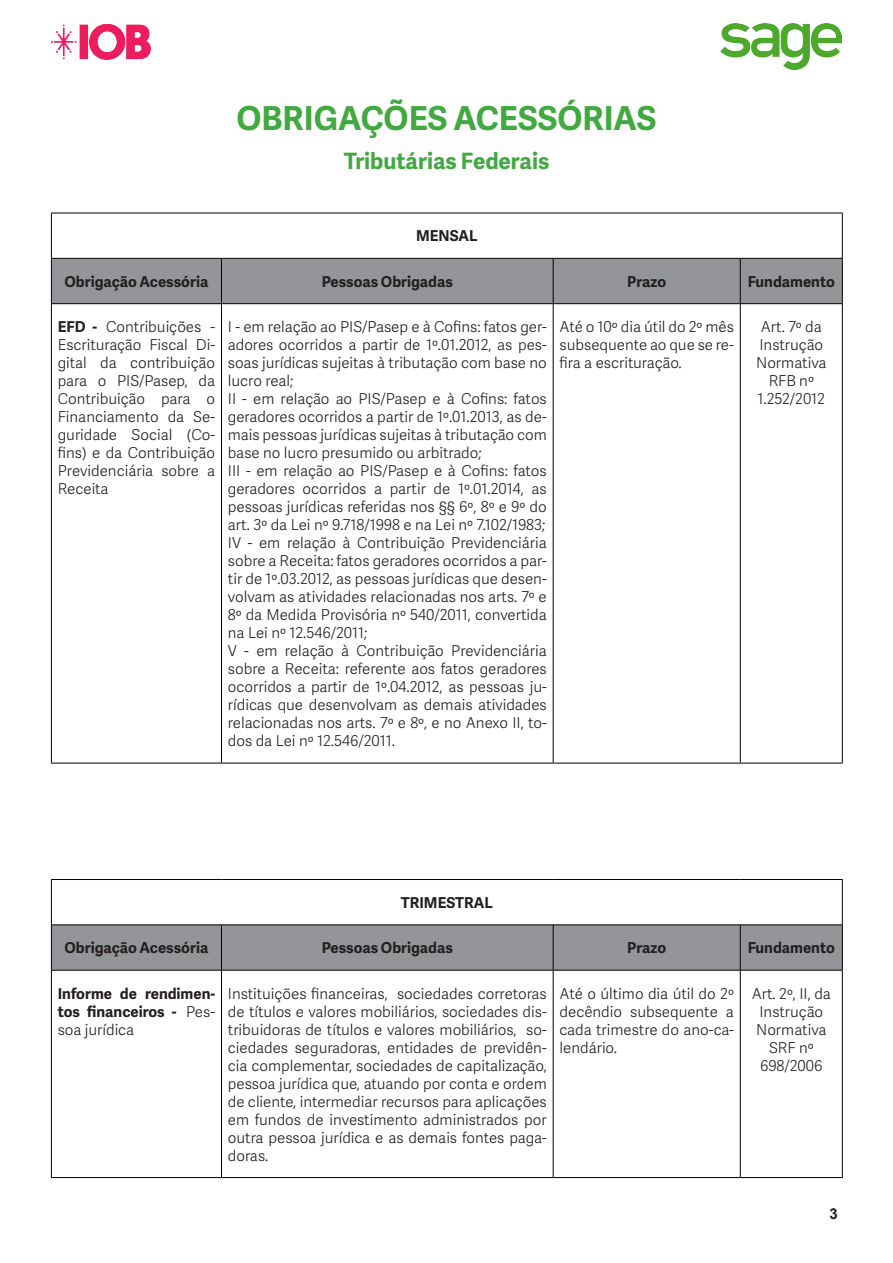
<style>
.page{position:relative;width:893px;height:1263px;background:#fff}
.page>*{position:absolute;margin:0;border:0;box-sizing:border-box;transform-origin:0 0}
.t1{font:700 33px "Adelle Sans SAGE";color:#41a940}
.t2{font:700 22.5px "Adelle Sans SAGE";color:#41a940}
.t3{font:15px/18px "Adelle Sans SAGE Lt";color:#231f20;text-align:justify}
.t4{font:700 15px/18px "Adelle Sans SAGE";color:#231f20}
.t5{font:700 15px "Arial";color:#231f20}
.s1{font-family:"Adelle Sans SAGE";font-weight:700}
.s2{font-family:"Adelle Sans SAGE Lt";font-weight:400}
</style>
<div class="page">
<img style="left:51px;top:24px;width:100px;height:36px">
<img style="left:721px;top:24px;width:121px;height:46px">
<div style="left:52px;top:259px;width:790px;height:44px;background:#939598"></div>
<hr style="left:51px;top:213px;width:170px;height:1px;background:#000">
<hr style="left:51px;top:213px;width:1px;height:45px;background:#000">
<hr style="left:221px;top:213px;width:332px;height:1px;background:#000">
<hr style="left:553px;top:213px;width:187px;height:1px;background:#000">
<hr style="left:740px;top:213px;width:103px;height:1px;background:#000">
<hr style="left:842px;top:213px;width:1px;height:45px;background:#000">
<hr style="left:51px;top:258px;width:170px;height:1px;background:#000">
<hr style="left:51px;top:259px;width:1px;height:44px;background:#000">
<hr style="left:221px;top:258px;width:332px;height:1px;background:#000">
<hr style="left:221px;top:259px;width:1px;height:44px;background:#000">
<hr style="left:553px;top:258px;width:187px;height:1px;background:#000">
<hr style="left:553px;top:259px;width:1px;height:44px;background:#000">
<hr style="left:740px;top:258px;width:103px;height:1px;background:#000">
<hr style="left:740px;top:259px;width:1px;height:44px;background:#000">
<hr style="left:842px;top:259px;width:1px;height:44px;background:#000">
<hr style="left:51px;top:303px;width:170px;height:1px;background:#000">
<hr style="left:221px;top:303px;width:332px;height:1px;background:#000">
<hr style="left:553px;top:303px;width:187px;height:1px;background:#000">
<hr style="left:740px;top:303px;width:103px;height:1px;background:#000">
<hr style="left:51px;top:304px;width:1px;height:459px;background:#000">
<hr style="left:221px;top:304px;width:1px;height:459px;background:#000">
<hr style="left:553px;top:304px;width:1px;height:459px;background:#000">
<hr style="left:740px;top:304px;width:1px;height:459px;background:#000">
<hr style="left:842px;top:304px;width:1px;height:459px;background:#000">
<hr style="left:51px;top:763px;width:170px;height:1px;background:#000">
<hr style="left:221px;top:763px;width:332px;height:1px;background:#000">
<hr style="left:553px;top:763px;width:187px;height:1px;background:#000">
<hr style="left:740px;top:763px;width:103px;height:1px;background:#000">
<div style="left:52px;top:925px;width:790px;height:45px;background:#939598"></div>
<hr style="left:51px;top:879px;width:170px;height:1px;background:#000">
<hr style="left:51px;top:880px;width:1px;height:44px;background:#000">
<hr style="left:221px;top:879px;width:332px;height:1px;background:#000">
<hr style="left:553px;top:879px;width:187px;height:1px;background:#000">
<hr style="left:740px;top:879px;width:103px;height:1px;background:#000">
<hr style="left:842px;top:880px;width:1px;height:44px;background:#000">
<hr style="left:51px;top:924px;width:170px;height:1px;background:#000">
<hr style="left:51px;top:925px;width:1px;height:45px;background:#000">
<hr style="left:221px;top:924px;width:332px;height:1px;background:#000">
<hr style="left:221px;top:925px;width:1px;height:45px;background:#000">
<hr style="left:553px;top:924px;width:187px;height:1px;background:#000">
<hr style="left:553px;top:925px;width:1px;height:45px;background:#000">
<hr style="left:740px;top:924px;width:103px;height:1px;background:#000">
<hr style="left:740px;top:925px;width:1px;height:45px;background:#000">
<hr style="left:842px;top:925px;width:1px;height:45px;background:#000">
<hr style="left:51px;top:970px;width:170px;height:1px;background:#000">
<hr style="left:51px;top:970px;width:1px;height:207px;background:#000">
<hr style="left:221px;top:970px;width:332px;height:1px;background:#000">
<hr style="left:221px;top:970px;width:1px;height:207px;background:#000">
<hr style="left:553px;top:970px;width:187px;height:1px;background:#000">
<hr style="left:553px;top:970px;width:1px;height:207px;background:#000">
<hr style="left:740px;top:970px;width:103px;height:1px;background:#000">
<hr style="left:740px;top:970px;width:1px;height:207px;background:#000">
<hr style="left:842px;top:970px;width:1px;height:207px;background:#000">
<hr style="left:51px;top:1177px;width:170px;height:1px;background:#000">
<hr style="left:221px;top:1177px;width:332px;height:1px;background:#000">
<hr style="left:553px;top:1177px;width:187px;height:1px;background:#000">
<hr style="left:740px;top:1177px;width:103px;height:1px;background:#000">
<h1 class="t1" style="left:236px;top:94px;width:421px">OBRIGAÇÕES ACESSÓRIAS</h1>
<h2 class="t2" style="left:344px;top:144px;width:207px">Tributárias Federais</h2>
<p class="t4" style="left:416px;top:226px;width:63px">MENSAL</p>
<p class="t4" style="left:65px;top:272px;width:145px">Obrigação Acessória</p>
<p class="t4" style="left:322px;top:272px;width:133px">Pessoas Obrigadas</p>
<p class="t4" style="left:627px;top:272px;width:41px">Prazo</p>
<p class="t4" style="left:748px;top:272px;width:89px">Fundamento</p>
<p class="t3" style="left:58px;top:317px;width:159px"><span class="s1">EFD -</span> Contribuições - Escrituração Fiscal Di&shy;gital da contribuição para o PIS/Pasep, da Contribuição para o Financiamento da Se&shy;guridade Social (Co&shy;fins) e da Contribuição Previdenciária sobre a Receita</p>
<p class="t3" style="left:228px;top:317px;width:320px;text-align:left">I - em relação ao PIS/Pasep e à Cofins: fatos ger&shy;adores ocorridos a partir de 1º.01.2012, as pes&shy;soas jurídicas sujeitas à tributação com base no lucro real;<br>II - em relação ao PIS/Pasep e à Cofins: fatos geradores ocorridos a partir de 1º.01.2013, as de&shy;mais pessoas jurídicas sujeitas à tributação com base no lucro presumido ou arbitrado;<br>III - em relação ao PIS/Pasep e à Cofins: fatos geradores ocorridos a partir de 1º.01.2014, as pessoas jurídicas referidas nos §§ 6º, 8º e 9º do art. 3º da Lei nº 9.718/1998 e na Lei nº 7.102/1983; IV - em relação à Contribuição Previdenciária sobre a Receita: fatos geradores ocorridos a par&shy;tir de 1º.03.2012, as pessoas jurídicas que desen&shy;volvam as atividades relacionadas nos arts. 7º e 8º da Medida Provisória nº 540/2011, convertida na Lei nº 12.546/2011;<br>V - em relação à Contribuição Previdenciária sobre a Receita: referente aos fatos geradores ocorridos a partir de 1º.04.2012, as pessoas ju&shy;rídicas que desenvolvam as demais atividades relacionadas nos arts. 7º e 8º, e no Anexo II, to&shy;dos da Lei nº 12.546/2011.</p>
<p class="t3" style="left:560px;top:317px;width:176px">Até o 10º dia útil do 2º mês subsequente ao que se re&shy;fira a escrituração.</p>
<p class="t3" style="left:756px;top:317px;width:72px;text-align:center">Art. 7º da<br>Instrução<br>Normativa<br>RFB nº<br>1.252/2012</p>
<p class="t4" style="left:401px;top:893px;width:94px">TRIMESTRAL</p>
<p class="t4" style="left:65px;top:938px;width:145px">Obrigação Acessória</p>
<p class="t4" style="left:322px;top:938px;width:133px">Pessoas Obrigadas</p>
<p class="t4" style="left:627px;top:938px;width:41px">Prazo</p>
<p class="t4" style="left:748px;top:938px;width:89px">Fundamento</p>
<p class="t4" style="left:58px;top:983px;width:159px">Informe de rendimen&shy;tos financeiros - <span class="s2">Pes-</span></p>
<p class="t3" style="left:58px;top:1020px;width:78px">soa jurídica</p>
<p class="t3" style="left:228px;top:984px;width:320px">Instituições financeiras, sociedades corretoras de títulos e valores mobiliários, sociedades dis&shy;tribuidoras de títulos e valores mobiliários, so&shy;ciedades seguradoras, entidades de previdên&shy;cia complementar, sociedades de capitalização, pessoa jurídica que, atuando por conta e ordem de cliente, intermediar recursos para aplicações em fundos de investimento administrados por outra pessoa jurídica e as demais fontes paga&shy;doras.</p>
<p class="t3" style="left:560px;top:984px;width:176px">Até o último dia útil do 2º decêndio subsequente a cada trimestre do ano-ca&shy;lendário.</p>
<p class="t3" style="left:752px;top:984px;width:81px;text-align:center">Art. 2º, II, da<br>Instrução<br>Normativa<br>SRF nº<br>698/2006</p>
<p class="t5" style="left:829px;top:1203px;width:10px">3</p>
</div>
